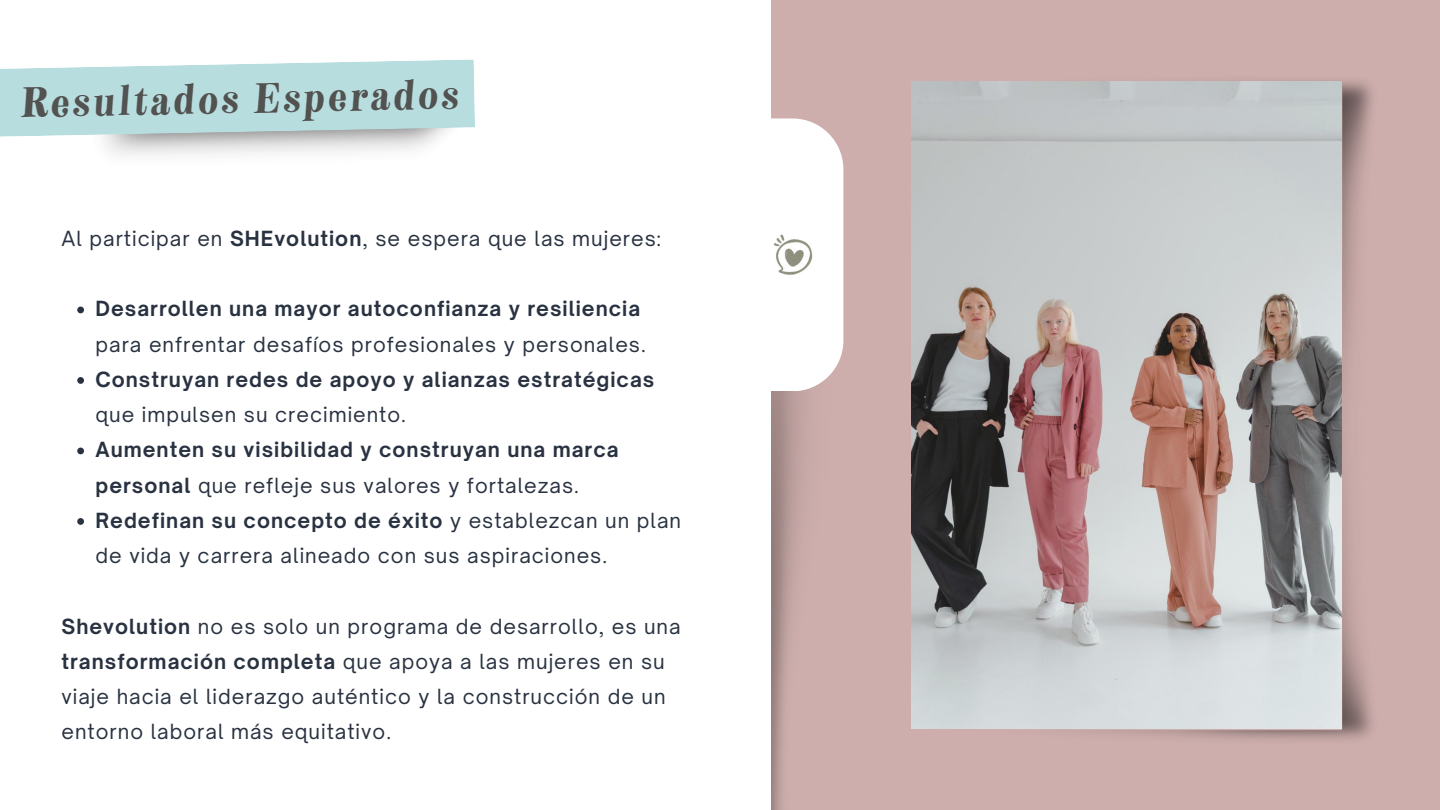
<style>
.page{position:relative;width:1440px;height:810px;background:#cdaeac}
.page>*{position:absolute;margin:0;border:0;box-sizing:border-box;transform-origin:0 0}
.t1{font:italic 37px "Neato Serif";color:#525250}
.t2{font:20px/35.2px "Open Sauce One";letter-spacing:.05em;color:#293241}
.t3{font:700 20px "Open Sauce One";letter-spacing:.05em;color:#293241}
.s1{font-weight:700}
</style>
<div class="page">
<img style="left:1101px;top:80px;width:271px;height:659px">
<img style="left:912px;top:81px;width:429px;height:648px">
<img style="left:748px;top:129px;width:93px;height:681px">
<div style="left:0;top:0;width:770px;height:809px;background:#fff"></div>
<div style="left:669px;top:118px;width:174px;height:273px;background:#fff;border-radius:51px"></div>
<svg style="left:0;top:59px;width:475px;height:78px"></svg>
<svg style="left:77px;top:307px;width:7px;height:6px"></svg>
<svg style="left:77px;top:377px;width:7px;height:7px"></svg>
<svg style="left:77px;top:448px;width:7px;height:6px"></svg>
<svg style="left:77px;top:518px;width:7px;height:7px"></svg>
<img style="left:773px;top:234px;width:40px;height:41px">
<h1 class="t1" style="left:21px;top:77px;width:439px;rotate:-1deg">Resultados Esperados</h1>
<p class="t2" style="left:62px;top:221px;width:601px">Al participar en <span class="s1">SHEvolution</span>, se espera que las mujeres:</p>
<p class="t3" style="left:96px;top:296px;width:546px">Desarrollen una mayor autoconfianza y resiliencia</p>
<p class="t2" style="left:96px;top:326px;width:552px">para enfrentar desafíos profesionales y personales.</p>
<p class="t3" style="left:96px;top:367px;width:560px">Construyan redes de apoyo y alianzas estratégicas</p>
<p class="t2" style="left:96px;top:397px;width:312px">que impulsen su crecimiento.</p>
<p class="t2" style="left:96px;top:432px;width:587px"><span class="s1">Aumenten su visibilidad y construyan una marca personal</span> que refleje sus valores y fortalezas.<br><span class="s1">Redefinan su concepto de éxito</span> y establezcan un plan de vida y carrera alineado con sus aspiraciones.</p>
<p class="t2" style="left:62px;top:608px;width:621px"><span class="s1">Shevolution</span> no es solo un programa de desarrollo, es una <span class="s1">transformación completa</span> que apoya a las mujeres en su viaje hacia el liderazgo auténtico y la construcción de un entorno laboral más equitativo.</p>
</div>
